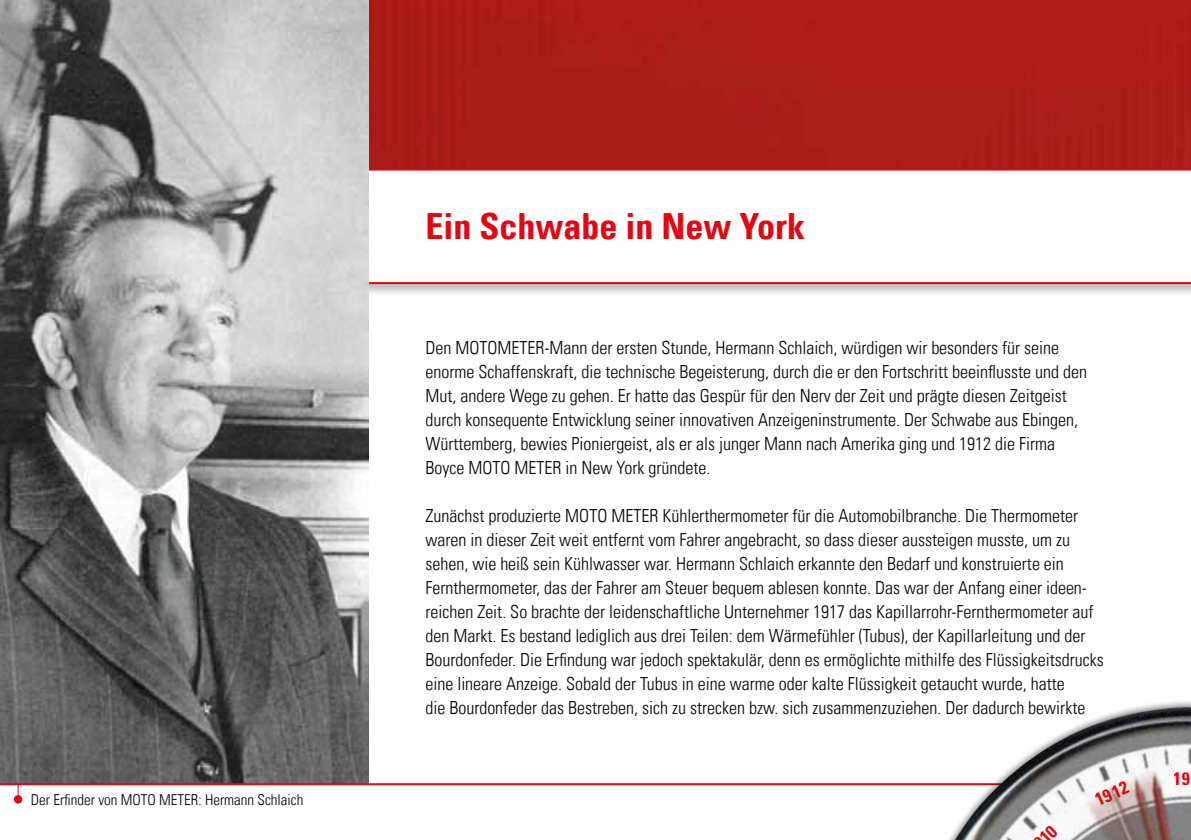
<style>
.page{position:relative;width:1191px;height:840px;background:#fff}
.page>*{position:absolute;margin:0;border:0;box-sizing:border-box;transform-origin:0 0}
.t1{font:700 condensed 36px "Univers LT";color:#e30613}
.t2{font:300 condensed 18px/24px "Univers LT";color:#000}
.t3{font:700 condensed 18px "Univers LT";color:#e30613}
.t4{font:300 condensed 15px "Univers LT";color:#000}
</style>
<div class="page">
<div style="left:369px;top:0;width:822px;height:166px;background:#aa1d18"></div>
<div style="left:0;top:166px;width:1191px;height:131px;background:#000;opacity:.25"></div>
<svg style="left:369px;top:168px;width:822px;height:116px"></svg>
<img style="left:0;top:0;width:369px;height:782px">
<div style="left:14px;top:794px;width:8px;height:9px;background:#e30613;border-radius:50%"></div>
<hr style="left:0;top:782px;width:1001px;height:2px;background:#e30613">
<svg style="left:878px;top:701px;width:313px;height:138px"></svg>
<img style="left:954px;top:706px;width:237px;height:133px">
<svg style="left:1039px;top:823px;width:19px;height:16px"></svg>
<p class="t4" style="left:31px;top:790px;width:274px">Der Erfinder von MOTO METER: Hermann Schlaich</p>
<h1 class="t1" style="left:425px;top:204px;width:381px">Ein Schwabe in New York</h1>
<p class="t2" style="left:425px;top:335px;width:663px">Den MOTOMETER-Mann der ersten Stunde, Hermann Schlaich, würdigen wir besonders für seine enorme Schaffenskraft, die technische Begeisterung, durch die er den Fortschritt beeinflusste und den Mut, andere Wege zu gehen. Er hatte das Gespür für den Nerv der Zeit und prägte diesen Zeitgeist durch konsequente Entwicklung seiner innovativen Anzeigeninstrumente. Der Schwabe aus Ebingen, Württemberg, bewies Pioniergeist, als er als junger Mann nach Amerika ging und 1912 die Firma Boyce MOTO METER in New York gründete.</p>
<p class="t2" style="left:425px;top:503px;width:680px">Zunächst produzierte MOTO METER Kühlerthermometer für die Automobilbranche. Die Thermometer waren in dieser Zeit weit entfernt vom Fahrer angebracht, so dass dieser aussteigen musste, um zu sehen, wie heiß sein Kühlwasser war. Hermann Schlaich erkannte den Bedarf und konstruierte ein Fernthermometer, das der Fahrer am Steuer bequem ablesen konnte. Das war der Anfang einer ideen&shy;reichen Zeit. So brachte der leidenschaftliche Unternehmer 1917 das Kapillarrohr-Fernthermometer auf den Markt. Es bestand lediglich aus drei Teilen: dem Wärmefühler (Tubus), der Kapillarleitung und der Bourdonfeder. Die Erfindung war jedoch spektakulär, denn es ermöglichte mithilfe des Flüssigkeitsdrucks eine lineare Anzeige. Sobald der Tubus in eine warme oder kalte Flüssigkeit getaucht wurde, hatte<br>die Bourdonfeder das Bestreben, sich zu strecken bzw. sich zusammenzuziehen. Der dadurch bewirkte</p>
<p class="t3" style="left:1091px;top:789px;width:36px;rotate:-24deg">19 12</p>
<p class="t3" style="left:1173px;top:766px;width:17px">19</p>
</div>
